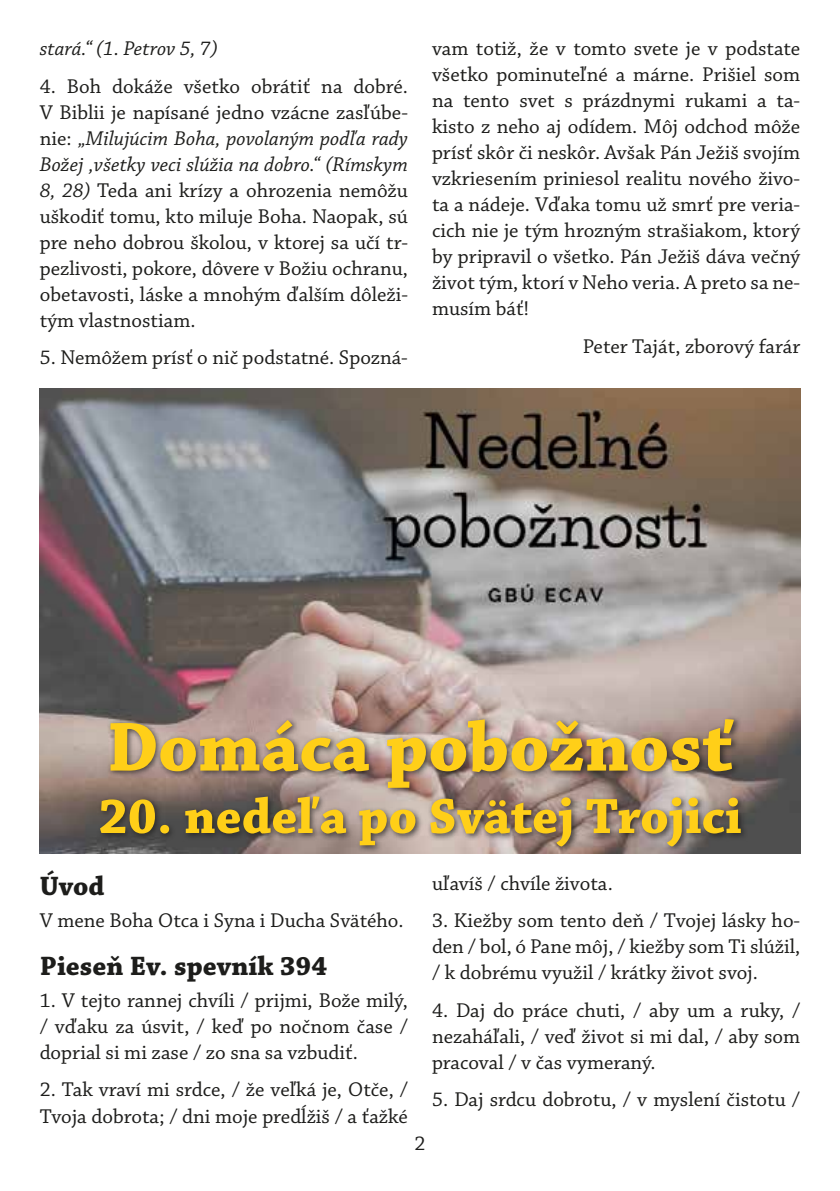
<style>
.page{position:relative;width:840px;height:1191px;background:#fff}
.page>*{position:absolute;margin:0;border:0;box-sizing:border-box;transform-origin:0 0}
.t1{font:700 73px "Chaparral Pro";color:#ffcf18}
.t2{font:700 52px "Chaparral Pro";color:#ffcf18}
.t3{font:700 28px "Chaparral Pro";color:#1d1d1b}
.t4{font:21px/26px "Chaparral Pro";color:#1d1d1b;text-align:justify}
.t5{font:italic 21px "Chaparral Pro";letter-spacing:-.005em;color:#1d1d1b}
.s1{font-style:italic}
</style>
<div class="page">
<img style="left:40px;top:388px;width:759px;height:465px">
<div style="left:97px;top:714px;width:651px;height:139px;background:#1d1d1b;opacity:.75"></div>
<p class="t5" style="left:40px;top:37px;width:179px">stará.“ (1. Petrov 5, 7)</p>
<p class="t4" style="left:40px;top:74px;width:369px">4. Boh dokáže všetko obrátiť na dobré.<br>V Biblii je napísané jedno vzácne zasľúbe&shy;nie: <span class="s1">„Milujúcim Boha, povolaným podľa rady Božej ,všetky veci slúžia na dobro.“ (Rímskym 8, 28)</span> Teda ani krízy a ohrozenia nemôžu uškodiť tomu, kto miluje Boha. Naopak, sú pre neho dobrou školou, v ktorej sa učí tr&shy;pezlivosti, pokore, dôvere v Božiu ochranu, obetavosti, láske a mnohým ďalším dôleži&shy;tým vlastnostiam.</p>
<p class="t4" style="left:40px;top:345px;width:369px">5. Nemôžem prísť o nič podstatné. Spozná-</p>
<p class="t4" style="left:432px;top:36px;width:369px">vam totiž, že v tomto svete je v podstate všetko pominuteľné a márne. Prišiel som na tento svet s prázdnymi rukami a ta&shy;kisto z neho aj odídem. Môj odchod môže prísť skôr či neskôr. Avšak Pán Ježiš svojím vzkriesením priniesol realitu nového živo&shy;ta a nádeje. Vďaka tomu už smrť pre veria&shy;cich nie je tým hrozným strašiakom, ktorý by pripravil o všetko. Pán Ježiš dáva večný život tým, ktorí v Neho veria. A preto sa ne&shy;musím báť!</p>
<p class="t4" style="left:582px;top:334px;width:219px">Peter Taját, zborový farár</p>
<h1 class="t1" style="left:107px;top:704px;width:627px">Domáca pobožnosť</h1>
<h2 class="t2" style="left:98px;top:786px;width:644px">20. nedeľa po Svätej Trojici</h2>
<h3 class="t3" style="left:40px;top:869px;width:66px">Úvod</h3>
<p class="t4" style="left:40px;top:908px;width:365px">V mene Boha Otca i Syna i Ducha Svätého.</p>
<h3 class="t3" style="left:40px;top:950px;width:289px">Pieseň Ev. spevník 394</h3>
<p class="t4" style="left:40px;top:988px;width:369px">1. V tejto rannej chvíli / prijmi, Bože milý, / vďaku za úsvit, / keď po nočnom čase / doprial si mi zase / zo sna sa vzbudiť.</p>
<p class="t4" style="left:40px;top:1077px;width:369px">2. Tak vraví mi srdce, / že veľká je, Otče, /<br>Tvoja dobrota; / dni moje predĺžiš / a ťažké</p>
<p class="t4" style="left:432px;top:871px;width:182px">uľavíš / chvíle života.</p>
<p class="t4" style="left:432px;top:908px;width:369px">3. Kiežby som tento deň / Tvojej lásky ho&shy;den / bol, ó Pane môj, / kiežby som Ti slúžil, / k dobrému využil / krátky život svoj.</p>
<p class="t4" style="left:432px;top:997px;width:369px">4. Daj do práce chuti, / aby um a ruky, / nezaháľali, / veď život si mi dal, / aby som pracoval / v čas vymeraný.</p>
<p class="t4" style="left:432px;top:1087px;width:369px">5. Daj srdcu dobrotu, / v myslení čistotu /</p>
<p class="t4" style="left:414px;top:1131px;width:13px">2</p>
</div>
